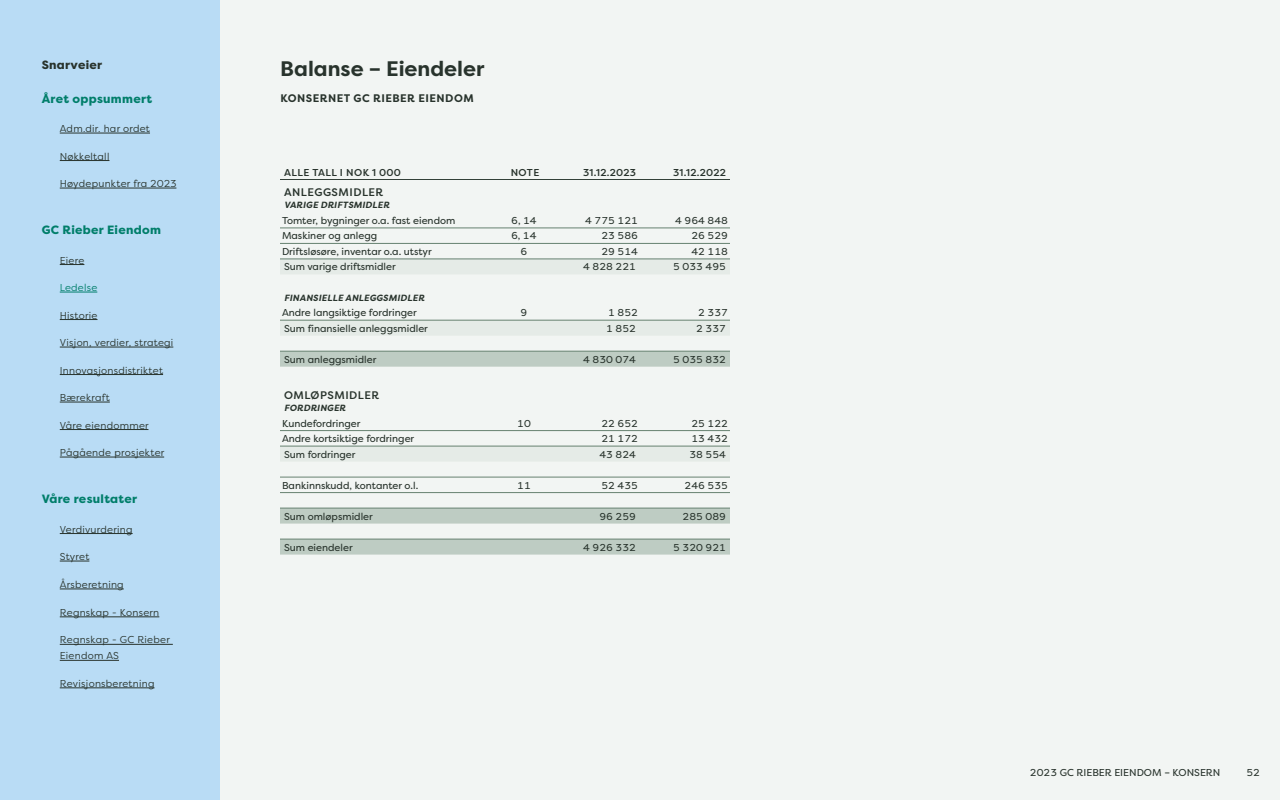
<style>
.page{position:relative;width:1280px;height:800px;background:#f2f5f3}
.page>*{position:absolute;margin:0;border:0;box-sizing:border-box;transform-origin:0 0}
.t1{font:700 21px "Filson Pro";color:#28332c}
.t2{font:800 12px "Filson Pro";letter-spacing:.025em;color:#007e6a}
.t3{font:800 12px "Filson Pro";letter-spacing:.025em;color:#28332c}
.t4{font:500 11px "Filson Pro";letter-spacing:.045em;color:#28332c}
.t5{font:700 11px "Filson Pro";letter-spacing:.045em;color:#28332c}
.t6{font:10px "Filson Pro";color:#28332c}
.t7{font:10px/16px "Filson Pro";letter-spacing:.025em;color:#28332c}
.t8{font:500 10px "Filson Pro";letter-spacing:.025em;color:#28332c}
.t9{font:500 10px "Filson Pro";letter-spacing:.045em;color:#28332c}
.t10{font:10px "Filson Pro";letter-spacing:.025em;color:#007e6a}
.t11{font:italic 700 9px "Filson Pro";letter-spacing:.02em;color:#28332c}
</style>
<div class="page">
<div style="left:0;top:0;width:220px;height:800px;background:#b9dcf5"></div>
<svg style="left:280px;top:260px;width:450px;height:91px"></svg>
<svg style="left:280px;top:352px;width:450px;height:203px"></svg>
<hr style="left:280px;top:228px;width:220px;height:1px;background:#668170">
<hr style="left:500px;top:228px;width:50px;height:1px;background:#668170">
<hr style="left:550px;top:228px;width:90px;height:1px;background:#668170">
<hr style="left:640px;top:228px;width:90px;height:1px;background:#668170">
<hr style="left:280px;top:243px;width:220px;height:1px;background:#668170">
<hr style="left:500px;top:243px;width:50px;height:1px;background:#668170">
<hr style="left:550px;top:243px;width:90px;height:1px;background:#668170">
<hr style="left:640px;top:243px;width:90px;height:1px;background:#668170">
<hr style="left:280px;top:259px;width:220px;height:1px;background:#668170">
<hr style="left:500px;top:259px;width:50px;height:1px;background:#668170">
<hr style="left:550px;top:259px;width:90px;height:1px;background:#668170">
<hr style="left:640px;top:259px;width:90px;height:1px;background:#668170">
<hr style="left:280px;top:320px;width:220px;height:1px;background:#668170">
<hr style="left:500px;top:320px;width:50px;height:1px;background:#668170">
<hr style="left:550px;top:320px;width:90px;height:1px;background:#668170">
<hr style="left:640px;top:320px;width:90px;height:1px;background:#668170">
<hr style="left:280px;top:430px;width:220px;height:1px;background:#668170">
<hr style="left:500px;top:430px;width:50px;height:1px;background:#668170">
<hr style="left:550px;top:430px;width:90px;height:1px;background:#668170">
<hr style="left:640px;top:430px;width:90px;height:1px;background:#668170">
<hr style="left:280px;top:446px;width:220px;height:1px;background:#668170">
<hr style="left:500px;top:446px;width:50px;height:1px;background:#668170">
<hr style="left:550px;top:446px;width:90px;height:1px;background:#668170">
<hr style="left:640px;top:446px;width:90px;height:1px;background:#668170">
<hr style="left:280px;top:477px;width:220px;height:1px;background:#668170">
<hr style="left:500px;top:477px;width:50px;height:1px;background:#668170">
<hr style="left:550px;top:477px;width:90px;height:1px;background:#668170">
<hr style="left:640px;top:477px;width:90px;height:1px;background:#668170">
<hr style="left:280px;top:492px;width:220px;height:1px;background:#668170">
<hr style="left:500px;top:492px;width:50px;height:1px;background:#668170">
<hr style="left:550px;top:492px;width:90px;height:1px;background:#668170">
<hr style="left:640px;top:492px;width:90px;height:1px;background:#668170">
<hr style="left:280px;top:351px;width:220px;height:1px;background:#668170">
<hr style="left:500px;top:351px;width:50px;height:1px;background:#668170">
<hr style="left:550px;top:351px;width:90px;height:1px;background:#668170">
<hr style="left:640px;top:351px;width:90px;height:1px;background:#668170">
<hr style="left:280px;top:508px;width:220px;height:1px;background:#668170">
<hr style="left:500px;top:508px;width:50px;height:1px;background:#668170">
<hr style="left:550px;top:508px;width:90px;height:1px;background:#668170">
<hr style="left:640px;top:508px;width:90px;height:1px;background:#668170">
<hr style="left:280px;top:539px;width:220px;height:1px;background:#668170">
<hr style="left:500px;top:539px;width:50px;height:1px;background:#668170">
<hr style="left:550px;top:539px;width:90px;height:1px;background:#668170">
<hr style="left:640px;top:539px;width:90px;height:1px;background:#668170">
<hr style="left:280px;top:179px;width:220px;height:1px;background:#334038">
<hr style="left:500px;top:179px;width:50px;height:1px;background:#334038">
<hr style="left:550px;top:179px;width:90px;height:1px;background:#334038">
<hr style="left:640px;top:179px;width:90px;height:1px;background:#334038">
<hr style="left:60px;top:133px;width:90px;height:1px;background:#28332c">
<hr style="left:60px;top:160px;width:49px;height:1px;background:#28332c">
<hr style="left:60px;top:188px;width:116px;height:1px;background:#28332c">
<svg style="left:60px;top:264px;width:24px;height:1px"></svg>
<hr style="left:60px;top:292px;width:37px;height:1px;background:#007e6a">
<hr style="left:60px;top:319px;width:38px;height:1px;background:#28332c">
<hr style="left:60px;top:347px;width:113px;height:1px;background:#28332c">
<hr style="left:60px;top:374px;width:103px;height:1px;background:#28332c">
<hr style="left:60px;top:402px;width:50px;height:1px;background:#28332c">
<hr style="left:60px;top:429px;width:88px;height:1px;background:#28332c">
<hr style="left:60px;top:457px;width:104px;height:1px;background:#28332c">
<hr style="left:60px;top:533px;width:73px;height:1px;background:#28332c">
<svg style="left:60px;top:561px;width:29px;height:1px"></svg>
<hr style="left:60px;top:589px;width:64px;height:1px;background:#28332c">
<hr style="left:60px;top:617px;width:99px;height:1px;background:#28332c">
<hr style="left:60px;top:644px;width:113px;height:1px;background:#28332c">
<hr style="left:60px;top:660px;width:59px;height:1px;background:#28332c">
<hr style="left:60px;top:688px;width:95px;height:1px;background:#28332c">
<p class="t3" style="left:42px;top:57px;width:62px">Snarveier</p>
<p class="t2" style="left:42px;top:91px;width:112px">Året oppsummert</p>
<p class="t7" style="left:60px;top:120px;width:92px">Adm.dir. har ordet</p>
<p class="t7" style="left:60px;top:148px;width:51px">Nøkkeltall</p>
<p class="t7" style="left:60px;top:175px;width:118px">Høydepunkter fra 2023</p>
<p class="t2" style="left:42px;top:222px;width:121px">GC Rieber Eiendom</p>
<p class="t7" style="left:60px;top:252px;width:26px">Eiere</p>
<p class="t10" style="left:60px;top:281px;width:39px">Ledelse</p>
<p class="t7" style="left:60px;top:307px;width:39px">Historie</p>
<p class="t7" style="left:60px;top:334px;width:115px">Visjon, verdier, strategi</p>
<p class="t7" style="left:60px;top:362px;width:105px">Innovasjonsdistriktet</p>
<p class="t7" style="left:60px;top:389px;width:52px">Bærekraft</p>
<p class="t7" style="left:60px;top:417px;width:90px">Våre eiendommer</p>
<p class="t7" style="left:60px;top:444px;width:106px">Pågående prosjekter</p>
<p class="t2" style="left:42px;top:491px;width:97px">Våre resultater</p>
<p class="t7" style="left:60px;top:521px;width:74px">Verdivurdering</p>
<p class="t7" style="left:60px;top:548px;width:31px">Styret</p>
<p class="t7" style="left:60px;top:576px;width:65px">Årsberetning</p>
<p class="t7" style="left:60px;top:604px;width:101px">Regnskap - Konsern</p>
<p class="t7" style="left:60px;top:632px;width:112px">Regnskap - GC Rieber<br>Eiendom AS</p>
<p class="t7" style="left:60px;top:675px;width:96px">Revisjonsberetning</p>
<h1 class="t1" style="left:280px;top:55px;width:206px">Balanse – Eiendeler</h1>
<p class="t5" style="left:280px;top:91px;width:195px">KONSERNET GC RIEBER EIENDOM</p>
<p class="t9" style="left:284px;top:165px;width:118px">ALLE TALL I NOK 1 000</p>
<p class="t8" style="left:511px;top:165px;width:30px">NOTE</p>
<p class="t8" style="left:583px;top:165px;width:54px">31.12.2023</p>
<p class="t8" style="left:673px;top:165px;width:54px">31.12.2022</p>
<p class="t4" style="left:284px;top:185px;width:101px">ANLEGGSMIDLER</p>
<p class="t11" style="left:284px;top:200px;width:107px">VARIGE DRIFTSMIDLER</p>
<p class="t6" style="left:282px;top:214px;width:175px">Tomter, bygninger o.a. fast eiendom</p>
<p class="t6" style="left:511px;top:214px;width:27px">6, 14</p>
<p class="t6" style="left:585px;top:214px;width:54px">4 775 121</p>
<p class="t6" style="left:675px;top:214px;width:54px">4 964 848</p>
<p class="t6" style="left:282px;top:229px;width:97px">Maskiner og anlegg</p>
<p class="t6" style="left:511px;top:229px;width:27px">6, 14</p>
<p class="t6" style="left:601px;top:229px;width:38px">23 586</p>
<p class="t6" style="left:691px;top:229px;width:38px">26 529</p>
<p class="t6" style="left:282px;top:245px;width:151px">Driftsløsøre, inventar o.a. utstyr</p>
<p class="t6" style="left:521px;top:245px;width:8px">6</p>
<p class="t6" style="left:601px;top:245px;width:38px">29 514</p>
<p class="t6" style="left:691px;top:245px;width:38px">42 118</p>
<p class="t6" style="left:284px;top:260px;width:113px">Sum varige driftsmidler</p>
<p class="t6" style="left:583px;top:260px;width:54px">4 828 221</p>
<p class="t6" style="left:673px;top:260px;width:54px">5 033 495</p>
<p class="t11" style="left:284px;top:292px;width:142px">FINANSIELLE ANLEGGSMIDLER</p>
<p class="t6" style="left:282px;top:306px;width:136px">Andre langsiktige fordringer</p>
<p class="t6" style="left:521px;top:306px;width:8px">9</p>
<p class="t6" style="left:608px;top:306px;width:31px">1 852</p>
<p class="t6" style="left:698px;top:306px;width:31px">2 337</p>
<p class="t6" style="left:284px;top:321px;width:145px">Sum finansielle anleggsmidler</p>
<p class="t6" style="left:606px;top:321px;width:31px">1 852</p>
<p class="t6" style="left:696px;top:321px;width:31px">2 337</p>
<p class="t6" style="left:284px;top:352px;width:94px">Sum anleggsmidler</p>
<p class="t6" style="left:583px;top:352px;width:54px">4 830 074</p>
<p class="t6" style="left:673px;top:352px;width:54px">5 035 832</p>
<p class="t4" style="left:284px;top:387px;width:97px">OMLØPSMIDLER</p>
<p class="t11" style="left:284px;top:402px;width:63px">FORDRINGER</p>
<p class="t6" style="left:282px;top:416px;width:80px">Kundefordringer</p>
<p class="t6" style="left:517px;top:416px;width:15px">10</p>
<p class="t6" style="left:601px;top:416px;width:38px">22 652</p>
<p class="t6" style="left:691px;top:416px;width:38px">25 122</p>
<p class="t6" style="left:282px;top:432px;width:134px">Andre kortsiktige fordringer</p>
<p class="t6" style="left:601px;top:432px;width:38px">21 172</p>
<p class="t6" style="left:691px;top:432px;width:38px">13 432</p>
<p class="t6" style="left:284px;top:447px;width:73px">Sum fordringer</p>
<p class="t6" style="left:599px;top:447px;width:38px">43 824</p>
<p class="t6" style="left:689px;top:447px;width:38px">38 554</p>
<p class="t6" style="left:282px;top:478px;width:138px">Bankinnskudd, kontanter o.l.</p>
<p class="t6" style="left:517px;top:478px;width:15px">11</p>
<p class="t6" style="left:601px;top:478px;width:38px">52 435</p>
<p class="t6" style="left:685px;top:478px;width:45px">246 535</p>
<p class="t6" style="left:284px;top:509px;width:90px">Sum omløpsmidler</p>
<p class="t6" style="left:599px;top:509px;width:38px">96 259</p>
<p class="t6" style="left:683px;top:509px;width:45px">285 089</p>
<p class="t6" style="left:284px;top:540px;width:70px">Sum eiendeler</p>
<p class="t6" style="left:583px;top:540px;width:54px">4 926 332</p>
<p class="t6" style="left:673px;top:540px;width:54px">5 320 921</p>
<p class="t6" style="left:1030px;top:765px;width:192px">2023 GC RIEBER EIENDOM – KONSERN</p>
<p class="t6" style="left:1246px;top:765px;width:15px">52</p>
</div>
